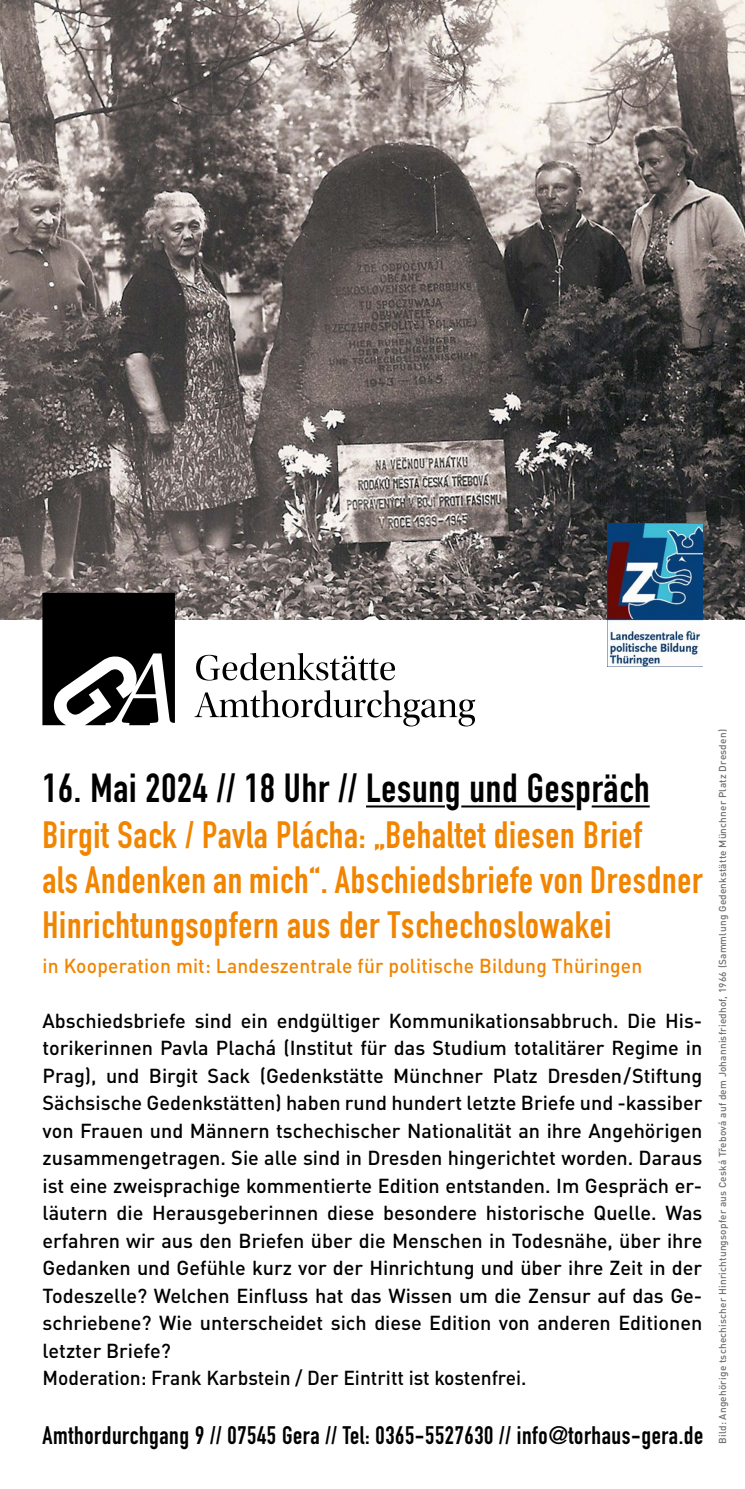
<style>
.page{position:relative;width:745px;height:1489px;background:#fff}
.page>*{position:absolute;margin:0;border:0;box-sizing:border-box;transform-origin:0 0}
.t1{font:700 40px "DIN Condensed";letter-spacing:.02em;color:#000}
.t2{font:700 37.5px/45px "DIN Condensed";letter-spacing:.02em;color:#f18500}
.t3{font:700 25px "DIN Condensed";letter-spacing:.025em;color:#000}
.t4{font:500 20px/27.5px "DIN Pro";color:#000}
.t5{font:500 20px "DIN Pro";letter-spacing:.01em;color:#f18500;scale:.96 1}
.t6{font:500 10px "DIN Pro";letter-spacing:.02em;color:#6f6f6e}
</style>
<div class="page">
<img style="left:0;top:0;width:744px;height:619px">
<svg style="left:43px;top:592px;width:132px;height:133px"></svg>
<svg style="left:194px;top:690px;width:281px;height:36px"></svg>
<svg style="left:196px;top:653px;width:199px;height:27px"></svg>
<hr style="left:366px;top:805px;width:78px;height:2px;background:#000">
<hr style="left:461px;top:805px;width:114px;height:2px;background:#000">
<hr style="left:591px;top:805px;width:58px;height:2px;background:#000">
<img style="left:606px;top:523px;width:96px;height:143px">
<h1 class="t1" style="left:43px;top:761px;width:608px">16. Mai 2024 // 18 Uhr // Lesung und Gespräch</h1>
<h2 class="t2" style="left:43px;top:811px;width:661px">Birgit Sack / Pavla Plácha: „Behaltet diesen Brief<br>als Andenken an mich“. Abschiedsbriefe von Dresdner<br>Hinrichtungsopfern aus der Tschechoslowakei</h2>
<p class="t5" style="left:43px;top:949px;width:626px">in Kooperation mit: Landeszentrale für politische Bildung Thüringen</p>
<p class="t4" style="left:43px;top:1004px;width:661px">Abschiedsbriefe sind ein endgültiger Kommunikationsabbruch. Die His&shy;torikerinnen Pavla Plachá (Institut für das Studium totalitärer Regime in Prag), und Birgit Sack (Gedenkstätte Münchner Platz Dresden/Stiftung Sächsische Gedenkstätten) haben rund hundert letzte Briefe und -kassiber von Frauen und Männern tschechischer Nationalität an ihre Angehörigen zusammengetragen. Sie alle sind in Dresden hingerichtet worden. Daraus ist eine zweisprachige kommentierte Edition entstanden. Im Gespräch er&shy;läutern die Herausgeberinnen diese besondere historische Quelle. Was erfahren wir aus den Briefen über die Menschen in Todesnähe, über ihre Gedanken und Gefühle kurz vor der Hinrichtung und über ihre Zeit in der Todeszelle? Welchen Einfluss hat das Wissen um die Zensur auf das Ge&shy;schriebene? Wie unterscheidet sich diese Edition von anderen Editionen letzter Briefe?<br>Moderation: Frank Karbstein / Der Eintritt ist kostenfrei.</p>
<p class="t3" style="left:43px;top:1417px;width:661px">Amthordurchgang 9 // 07545 Gera // Tel: 0365-5527630 // info@torhaus-gera.de</p>
<p class="t6" style="left:714px;top:1443px;width:716px;rotate:-90deg">Bild: Angehörige tschechischer Hinrichtungsopfer aus Ceská Třebová auf dem Johannisfriedhof, 1966 (Sammlung Gedenkstätte Münchner Platz Dresden)</p>
</div>
